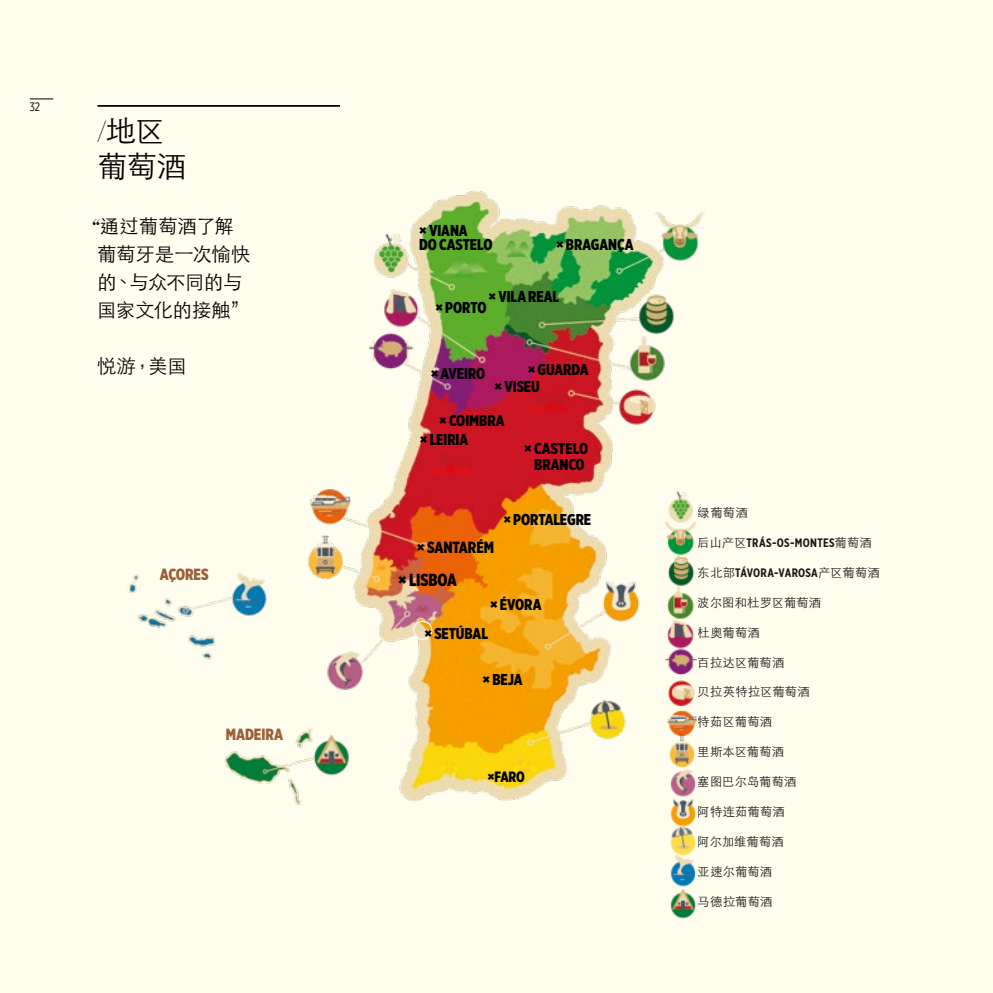
<style>
.page{position:relative;width:993px;height:993px;background:#fff}
.page>*{position:absolute;margin:0;border:0;box-sizing:border-box;transform-origin:0 0}
.t1{font:300 29.75px/35px "ST Heiti TC";color:#000}
.t2{font:300 19.25px/28px "ST Heiti TC";letter-spacing:-.01em;color:#000}
.t3{font:900 17.5px "Gotham X Narrow";letter-spacing:-.01em;color:#000}
.t4{font:900 16.28px "Gotham X Narrow";letter-spacing:-.005em;color:#9c5f38}
.t5{font:900 16.28px "Gotham X Narrow";letter-spacing:-.005em;color:#000}
.t6{font:900 15.75px/14px "Gotham X Narrow";letter-spacing:-.005em;color:#000}
.t7{font:900 14.88px "Gotham X Narrow";color:#000}
.t8{font:300 12.25px "ST Heiti TC";letter-spacing:.01em;color:#000}
.t9{font:700 12.25px "Gotham X Narrow";letter-spacing:.02em;color:#000}
.t10{font:12.25px "Gotham X Narrow";color:#000}
.s1{font-family:"Didot";font-weight:700}
.s2{font-family:"Bauer Bodoni Std";font-weight:700;font-style:italic}
.s3{font-family:"ST Heiti TC";font-weight:300}
</style>
<div class="page">
<div style="left:0;top:0;width:992px;height:992px;background:#fffdee"></div>
<img style="left:671px;top:818px;width:24px;height:7px">
<img style="left:670px;top:825px;width:26px;height:30px">
<img style="left:670px;top:855px;width:26px;height:63px">
<img style="left:670px;top:888px;width:26px;height:27px">
<img style="left:127px;top:191px;width:578px;height:627px">
<div style="left:413px;top:621px;width:19px;height:18px;border:1px solid #fff;border-radius:50%"></div>
<hr style="left:97px;top:105px;width:243px;height:2px;background:#000">
<svg style="left:30px;top:98px;width:23px;height:1px"></svg>
<p class="t10" style="left:30px;top:99px;width:12px">32</p>
<h1 class="t1" style="left:97px;top:110px;width:90px"><span class="s1">/</span>地区葡萄酒</h1>
<p class="t2" style="left:97px;top:209px;width:155px;text-indent:-7px"><span class="s2">“</span>通过葡萄酒了解葡萄牙是一次愉快的、与众不同的与国家文化的接触”</p>
<p class="t2" style="left:97px;top:350px;width:91px">悦游，美国</p>
<p class="t4" style="left:160px;top:564px;width:50px">AÇORES</p>
<p class="t4" style="left:226px;top:723px;width:59px">MADEIRA</p>
<p class="t6" style="left:419px;top:223px;width:75px">× VIANA<br>DO CASTELO</p>
<p class="t6" style="left:488px;top:289px;width:72px">× VILA REAL</p>
<p class="t6" style="left:435px;top:300px;width:53px">× PORTO</p>
<p class="t6" style="left:556px;top:237px;width:79px">× BRAGANÇA</p>
<p class="t6" style="left:430px;top:366px;width:56px">× AVEIRO</p>
<p class="t6" style="left:527px;top:362px;width:62px">× GUARDA</p>
<p class="t6" style="left:494px;top:379px;width:47px">× VISEU</p>
<p class="t6" style="left:420px;top:410px;width:86px;line-height:19.1px;text-indent:19px">× COIMBRA × LEIRIA</p>
<p class="t6" style="left:524px;top:440px;width:65px;line-height:15.8px;text-align:center">× CASTELO<br>BRANCO</p>
<p class="t5" style="left:417px;top:537px;width:79px">× SANTARÉM</p>
<p class="t6" style="left:503px;top:512px;width:89px">× PORTALEGRE</p>
<p class="t3" style="left:398px;top:568px;width:60px">× LISBOA</p>
<p class="t6" style="left:424px;top:626px;width:65px">× SETÚBAL</p>
<p class="t6" style="left:490px;top:597px;width:53px">× ÉVORA</p>
<p class="t6" style="left:482px;top:672px;width:42px">× BEJA</p>
<p class="t7" style="left:487px;top:767px;width:39px">×FARO</p>
<p class="t8" style="left:697px;top:501px;width:51px">绿葡萄酒</p>
<p class="t9" style="left:697px;top:534px;width:175px"><span class="s3">后山产区</span>TRÁS-OS-MONTES<span class="s3">葡萄酒</span></p>
<p class="t9" style="left:697px;top:564px;width:183px"><span class="s3">东北部</span>TÁVORA-VAROSA<span class="s3">产区葡萄酒</span></p>
<p class="t8" style="left:697px;top:591px;width:125px">波尔图和杜罗区葡萄酒</p>
<p class="t8" style="left:697px;top:621px;width:63px">杜奥葡萄酒</p>
<p class="t8" style="left:697px;top:651px;width:88px">百拉达区葡萄酒</p>
<p class="t8" style="left:697px;top:681px;width:113px">贝拉英特拉区葡萄酒</p>
<p class="t8" style="left:697px;top:711px;width:76px">特茹区葡萄酒</p>
<p class="t8" style="left:697px;top:741px;width:88px">里斯本区葡萄酒</p>
<p class="t8" style="left:697px;top:771px;width:100px">塞图巴尔岛葡萄酒</p>
<p class="t8" style="left:697px;top:801px;width:88px">阿特连茹葡萄酒</p>
<p class="t8" style="left:697px;top:831px;width:87px">阿尔加维葡萄酒</p>
<p class="t8" style="left:697px;top:861px;width:76px">亚速尔葡萄酒</p>
<p class="t8" style="left:697px;top:890px;width:76px">马德拉葡萄酒</p>
</div>
